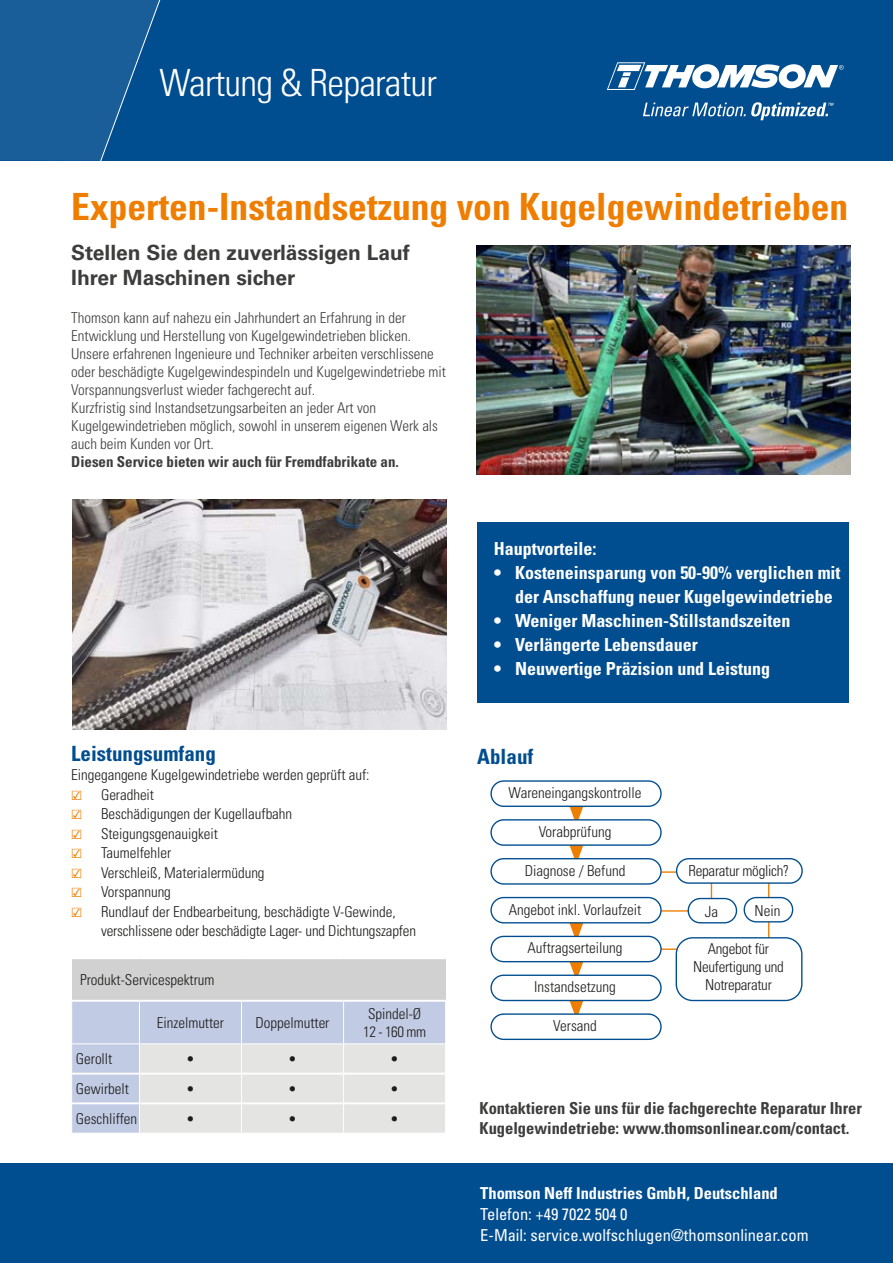
<style>
.page{position:relative;width:893px;height:1263px;background:#fff}
.page>*{position:absolute;margin:0;border:0;box-sizing:border-box;transform-origin:0 0}
.t1{font:700 condensed 37.5px "Univers LT Std";color:#ef7d00}
.t2{font:300 condensed 37.5px "Univers LT Std";letter-spacing:-.02em;color:#fff}
.t3{font:700 21px/25.2px "Univers LT Std";color:#3d3d3c}
.t4{font:700 condensed 21px "Univers LT Std";color:#004d8f}
.t5{font:21px "Arial Unicode MS";color:#1d1d1b}
.t6{font:700 condensed 18px/24px "Univers LT Std";color:#fff}
.t7{font:700 condensed 16.5px/19.8px "Univers LT Std";color:#3d3d3c}
.t8{font:condensed 16.5px/21px "Univers LT Std";color:#fff}
.t9{font:700 condensed 16.5px "Univers LT Std";color:#fff}
.t10{font:300 condensed 15px/19.5px "Univers LT Std";color:#1d1d1b}
.t11{font:300 condensed 15px/18px "Univers LT Std";color:#3d3d3c}
.t12{font:300 condensed 15px/18px "Univers LT Std";letter-spacing:-.02em;color:#1d1d1b;text-align:center}
.t13{font:700 condensed 15px "Univers LT Std";color:#3d3d3c}
.s1{font-family:"Arial Unicode MS";font-weight:400;font-stretch:normal;color:#ef7d00}
</style>
<div class="page">
<hr style="left:656px;top:948px;width:35px;height:2px;background:#ef7d00">
<hr style="left:768px;top:915px;width:1px;height:35px;background:#ef7d00">
<div style="left:0;top:0;width:893px;height:161px;background:#004d8f"></div>
<svg style="left:607px;top:62px;width:237px;height:28px"></svg>
<svg style="left:643px;top:102px;width:191px;height:18px"></svg>
<svg style="left:0;top:0;width:161px;height:161px"></svg>
<div style="left:0;top:1163px;width:893px;height:100px;background:#004d8f"></div>
<svg style="left:569px;top:807px;width:14px;height:12px"></svg>
<svg style="left:569px;top:846px;width:14px;height:12px"></svg>
<svg style="left:565px;top:923px;width:23px;height:13px"></svg>
<svg style="left:565px;top:962px;width:23px;height:12px"></svg>
<svg style="left:565px;top:1001px;width:23px;height:12px"></svg>
<div style="left:72px;top:958px;width:374px;height:43px;background:#d1d1d1"></div>
<div style="left:72px;top:1002px;width:373px;height:131px;background:#c2cbe4"></div>
<hr style="left:72px;top:957px;width:67px;height:2px;background:#fff">
<hr style="left:139px;top:957px;width:103px;height:2px;background:#fff">
<hr style="left:242px;top:957px;width:102px;height:2px;background:#fff">
<hr style="left:344px;top:957px;width:102px;height:2px;background:#fff">
<hr style="left:71px;top:1000px;width:68px;height:2px;background:#fff">
<hr style="left:139px;top:1000px;width:103px;height:2px;background:#fff">
<hr style="left:242px;top:1000px;width:102px;height:2px;background:#fff">
<hr style="left:344px;top:1000px;width:102px;height:2px;background:#fff">
<hr style="left:72px;top:1073px;width:67px;height:1px;background:#fff">
<hr style="left:72px;top:1102px;width:67px;height:2px;background:#fff">
<hr style="left:71px;top:1043px;width:68px;height:1px;background:#fff">
<hr style="left:139px;top:1043px;width:103px;height:1px;background:#fff">
<hr style="left:242px;top:1043px;width:102px;height:1px;background:#fff">
<hr style="left:344px;top:1043px;width:102px;height:1px;background:#fff">
<hr style="left:139px;top:1002px;width:1px;height:41px;background:#fff">
<hr style="left:241px;top:1002px;width:1px;height:41px;background:#fff">
<hr style="left:343px;top:1002px;width:1px;height:41px;background:#fff">
<svg style="left:139px;top:1044px;width:306px;height:89px;background:#e5e5e4"></svg>
<hr style="left:139px;top:1073px;width:1px;height:30px;background:#fff">
<hr style="left:241px;top:1073px;width:1px;height:30px;background:#fff">
<hr style="left:343px;top:1073px;width:1px;height:30px;background:#fff">
<hr style="left:139px;top:1103px;width:1px;height:30px;background:#fff">
<hr style="left:241px;top:1103px;width:1px;height:30px;background:#fff">
<hr style="left:343px;top:1103px;width:1px;height:30px;background:#fff">
<div style="left:491px;top:936px;width:170px;height:26px;background:#fff;border-radius:13px"></div>
<div style="left:490px;top:936px;width:172px;height:26px;border:1px solid #004d8f;border-radius:13px"></div>
<div style="left:490px;top:974px;width:172px;height:27px;border:1px solid #004d8f;border-radius:13px"></div>
<div style="left:490px;top:1013px;width:172px;height:27px;border:1px solid #004d8f;border-radius:13px"></div>
<div style="left:490px;top:780px;width:172px;height:27px;border:1px solid #004d8f;border-radius:13px"></div>
<div style="left:490px;top:819px;width:172px;height:27px;border:1px solid #004d8f;border-radius:13px"></div>
<hr style="left:647px;top:871px;width:35px;height:2px;background:#ef7d00">
<hr style="left:656px;top:910px;width:35px;height:2px;background:#ef7d00">
<div style="left:491px;top:859px;width:170px;height:25px;background:#fff;border-radius:13px"></div>
<div style="left:490px;top:858px;width:172px;height:27px;border:1px solid #004d8f;border-radius:13px"></div>
<div style="left:491px;top:897px;width:170px;height:26px;background:#fff;border-radius:13px"></div>
<div style="left:490px;top:897px;width:172px;height:26px;border:1px solid #004d8f;border-radius:13px"></div>
<hr style="left:711px;top:874px;width:1px;height:35px;background:#ef7d00">
<hr style="left:768px;top:883px;width:1px;height:35px;background:#ef7d00">
<div style="left:677px;top:859px;width:125px;height:24px;background:#fff;border-radius:12px"></div>
<div style="left:676px;top:858px;width:127px;height:26px;border:1px solid #004d8f;border-radius:12px"></div>
<div style="left:676px;top:938px;width:126px;height:62px;background:#fff;border-radius:16px"></div>
<div style="left:676px;top:937px;width:126px;height:64px;border:1px solid #004d8f;border-radius:16px"></div>
<div style="left:688px;top:898px;width:48px;height:25px;background:#fff;border-radius:12px"></div>
<div style="left:688px;top:898px;width:49px;height:25px;border:1px solid #004d8f;border-radius:12px"></div>
<div style="left:744px;top:897px;width:49px;height:25px;background:#fff;border-radius:12px"></div>
<div style="left:744px;top:897px;width:49px;height:25px;border:1px solid #004d8f;border-radius:12px"></div>
<img style="left:476px;top:245px;width:374px;height:230px">
<img style="left:72px;top:500px;width:374px;height:229px">
<div style="left:478px;top:522px;width:371px;height:181px;background:#004d8f"></div>
<h1 class="t2" style="left:159px;top:60px;width:279px">Wartung &amp; Reparatur</h1>
<h1 class="t1" style="left:71px;top:183px;width:779px">Experten-Instandsetzung von Kugelgewindetrieben</h1>
<h2 class="t3" style="left:71px;top:240px;width:340px">Stellen Sie den zuverlässigen Lauf<br>Ihrer Maschinen sicher</h2>
<p class="t11" style="left:71px;top:308px;width:376px">Thomson kann auf nahezu ein Jahrhundert an Erfahrung in der Entwicklung und Herstellung von Kugelgewindetrieben blicken.<br>Unsere erfahrenen Ingenieure und Techniker arbeiten verschlissene oder beschädigte Kugelgewindespindeln und Kugelgewindetriebe mit Vorspannungsverlust wieder fachgerecht auf.<br>Kurzfristig sind Instandsetzungsarbeiten an jeder Art von Kugelgewindetrieben möglich, sowohl in unserem eigenen Werk als auch beim Kunden vor Ort.</p>
<p class="t13" style="left:71px;top:452px;width:329px">Diesen Service bieten wir auch für Fremdfabrikate an.</p>
<h2 class="t4" style="left:71px;top:740px;width:146px">Leistungsumfang</h2>
<p class="t10" style="left:71px;top:765px;width:300px">Eingegangene Kugelgewindetriebe werden geprüft auf:</p>
<p class="t10" style="left:71px;top:785px;width:84px"><span class="s1">☑</span> Geradheit</p>
<p class="t10" style="left:71px;top:804px;width:222px"><span class="s1">☑</span> Beschädigungen der Kugellaufbahn</p>
<p class="t10" style="left:71px;top:824px;width:148px"><span class="s1">☑</span> Steigungsgenauigkeit</p>
<p class="t10" style="left:71px;top:843px;width:101px"><span class="s1">☑</span> Taumelfehler</p>
<p class="t10" style="left:71px;top:863px;width:195px"><span class="s1">☑</span> Verschleiß, Materialermüdung</p>
<p class="t10" style="left:71px;top:882px;width:101px"><span class="s1">☑</span> Vorspannung</p>
<p class="t10" style="left:101px;top:902px;width:317px;text-indent:-30px"><span class="s1">☑</span> Rundlauf der Endbearbeitung, beschädigte V-Gewinde, verschlissene oder beschädigte Lager- und Dichtungszapfen</p>
<p class="t10" style="left:80px;top:970px;width:136px">Produkt-Servicespektrum</p>
<p class="t10" style="left:157px;top:1013px;width:69px">Einzelmutter</p>
<p class="t10" style="left:256px;top:1013px;width:75px">Doppelmutter</p>
<p class="t10" style="left:363px;top:1005px;width:64px;line-height:18px;text-align:center">Spindel-Ø<br>12 - 160 mm</p>
<p class="t10" style="left:76px;top:1049px;width:38px">Gerollt</p>
<h2 class="t5" style="left:187px;top:1043px;width:9px">•</h2>
<h2 class="t5" style="left:289px;top:1043px;width:9px">•</h2>
<h2 class="t5" style="left:391px;top:1043px;width:9px">•</h2>
<p class="t10" style="left:76px;top:1079px;width:55px">Gewirbelt</p>
<h2 class="t5" style="left:187px;top:1073px;width:9px">•</h2>
<h2 class="t5" style="left:289px;top:1073px;width:9px">•</h2>
<h2 class="t5" style="left:391px;top:1073px;width:9px">•</h2>
<p class="t10" style="left:76px;top:1109px;width:63px">Geschliffen</p>
<h2 class="t5" style="left:187px;top:1103px;width:9px">•</h2>
<h2 class="t5" style="left:289px;top:1103px;width:9px">•</h2>
<h2 class="t5" style="left:391px;top:1103px;width:9px">•</h2>
<p class="t6" style="left:494px;top:537px;width:104px">Hauptvorteile:</p>
<p class="t6" style="left:515px;top:561px;width:327px;text-indent:-21px">• Kosteneinsparung von 50-90% verglichen mit der Anschaffung neuer Kugelgewindetriebe</p>
<p class="t6" style="left:494px;top:609px;width:298px">• Weniger Maschinen-Stillstandszeiten</p>
<p class="t6" style="left:494px;top:633px;width:205px">• Verlängerte Lebensdauer</p>
<p class="t6" style="left:494px;top:657px;width:278px">• Neuwertige Präzision und Leistung</p>
<h2 class="t4" style="left:477px;top:743px;width:58px">Ablauf</h2>
<p class="t10" style="left:509px;top:783px;width:134px">Wareneingangskontrolle</p>
<p class="t10" style="left:539px;top:822px;width:74px">Vorabprüfung</p>
<p class="t10" style="left:525px;top:861px;width:102px">Diagnose / Befund</p>
<p class="t10" style="left:509px;top:900px;width:134px">Angebot inkl. Vorlaufzeit</p>
<p class="t10" style="left:528px;top:938px;width:96px">Auftragserteilung</p>
<p class="t10" style="left:534px;top:977px;width:83px">Instandsetzung</p>
<p class="t10" style="left:553px;top:1016px;width:45px">Versand</p>
<p class="t12" style="left:689px;top:861px;width:102px">Reparatur möglich?</p>
<p class="t10" style="left:705px;top:902px;width:15px">Ja</p>
<p class="t10" style="left:754px;top:901px;width:27px">Nein</p>
<p class="t12" style="left:693px;top:939px;width:92px">Angebot für<br>Neufertigung und<br>Notreparatur</p>
<p class="t7" style="left:480px;top:1098px;width:384px">Kontaktieren Sie uns für die fachgerechte Reparatur Ihrer<br>Kugelgewindetriebe: www.thomsonlinear.com/contact.</p>
<p class="t9" style="left:480px;top:1183px;width:299px">Thomson Neff Industries GmbH, Deutschland</p>
<p class="t8" style="left:480px;top:1204px;width:330px">Telefon: +49 7022 504 0<br>E-Mail: service.wolfschlugen@thomsonlinear.com</p>
</div>
